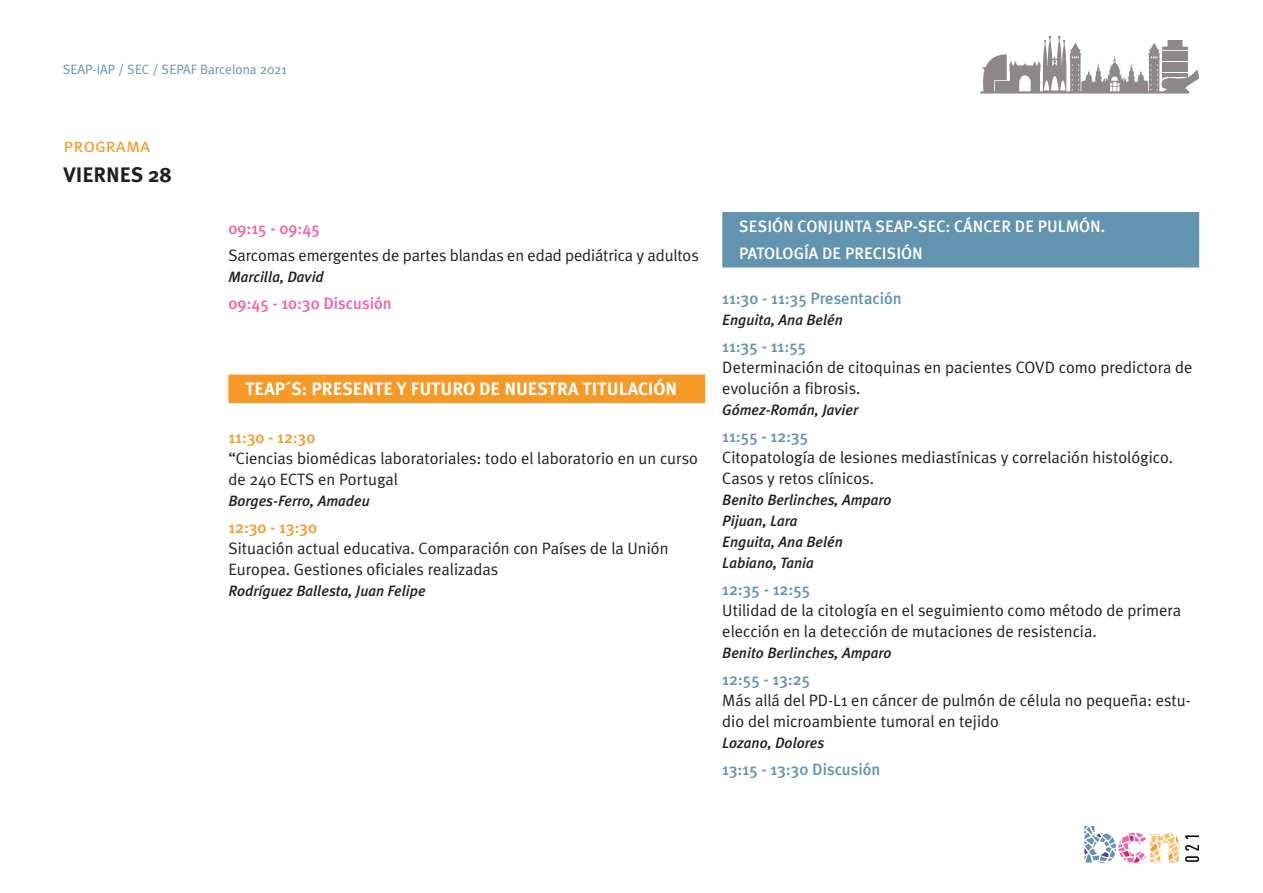
<style>
.page{position:relative;width:1263px;height:893px;background:#fff}
.page>*{position:absolute;margin:0;border:0;box-sizing:border-box;transform-origin:0 0}
.t1{font:700 21px "Meta Plus";color:#231f20}
.t2{font:19.5px "Meta Plus Normal Caps";color:#f79927}
.t3{font:700 18px "Meta Plus";color:#fff}
.t4{font:16.5px/21px "Meta Plus Normal";color:#231f20}
.t5{font:500 16.5px "Meta Plus";color:#6293af}
.t6{font:500 16.5px/27px "Meta Plus";color:#fff}
.t7{font:500 16.5px "Meta Plus";color:#f061a5}
.t8{font:500 16.5px "Meta Plus";color:#f79927}
.t9{font:italic 500 15px/21px "Meta Plus";color:#231f20}
.t10{font:13.5px "Meta Plus Normal";color:#6293af}
</style>
<div class="page">
<svg style="left:1185px;top:845px;width:14px;height:17px"></svg>
<svg style="left:1185px;top:835px;width:14px;height:4px"></svg>
<svg style="left:1084px;top:826px;width:95px;height:37px"></svg>
<svg style="left:980px;top:36px;width:219px;height:58px"></svg>
<div style="left:228px;top:375px;width:477px;height:28px;background:#f79927"></div>
<div style="left:722px;top:212px;width:477px;height:29px;background:#6293af"></div>
<div style="left:722px;top:239px;width:477px;height:29px;background:#6293af"></div>
<p class="t10" style="left:63px;top:62px;width:226px">SEAP-IAP / SEC / SEPAF Barcelona 2021</p>
<p class="t2" style="left:63px;top:134px;width:88px">programa</p>
<p class="t1" style="left:63px;top:162px;width:110px">VIERNES 28</p>
<p class="t7" style="left:228px;top:219px;width:93px">09:15 - 09:45</p>
<p class="t4" style="left:228px;top:245px;width:472px">Sarcomas emergentes de partes blandas en edad pediátrica y adultos</p>
<p class="t9" style="left:228px;top:266px;width:97px">Marcilla, David</p>
<p class="t7" style="left:228px;top:294px;width:165px">09:45 - 10:30 DISCUSIÓN</p>
<p class="t3" style="left:245px;top:378px;width:433px">TEAP´S: PRESENTE Y FUTURO DE NUESTRA TITULACIÓN</p>
<p class="t8" style="left:228px;top:427px;width:89px">11:30 - 12:30</p>
<p class="t4" style="left:228px;top:447px;width:471px">“Ciencias biomédicas laboratoriales: todo el laboratorio en un curso de 240 ECTS en Portugal</p>
<p class="t9" style="left:228px;top:490px;width:143px">Borges-Ferro, Amadeu</p>
<p class="t8" style="left:228px;top:517px;width:90px">12:30 - 13:30</p>
<p class="t4" style="left:228px;top:537px;width:441px">Situación actual educativa. Comparación con Países de la Unión<br>Europea. Gestiones oficiales realizadas</p>
<p class="t9" style="left:228px;top:580px;width:199px">Rodríguez Ballesta, Juan Felipe</p>
<p class="t6" style="left:739px;top:213px;width:368px">SESIÓN CONJUNTA SEAP-SEC: CÁNCER DE PULMÓN.<br>PATOLOGÍA DE PRECISIÓN</p>
<p class="t5" style="left:722px;top:289px;width:181px">11:30 - 11:35 PRESENTACIÓN</p>
<p class="t9" style="left:722px;top:309px;width:122px">Enguita, Ana Belén</p>
<p class="t5" style="left:722px;top:337px;width:85px">11:35 - 11:55</p>
<p class="t4" style="left:722px;top:357px;width:472px">Determinación de citoquinas en pacientes COVD como predictora de evolución a fibrosis.</p>
<p class="t9" style="left:722px;top:399px;width:137px">Gómez-Román, Javier</p>
<p class="t5" style="left:722px;top:427px;width:87px">11:55 - 12:35</p>
<p class="t4" style="left:722px;top:447px;width:452px">Citopatología de lesiones mediastínicas y correlación histológico.<br>Casos y retos clínicos.</p>
<p class="t9" style="left:722px;top:489px;width:171px">Benito Berlinches, Amparo<br>Pijuan, Lara<br>Enguita, Ana Belén<br>Labiano, Tania</p>
<p class="t5" style="left:722px;top:580px;width:89px">12:35 - 12:55</p>
<p class="t4" style="left:722px;top:600px;width:460px">Utilidad de la citología en el seguimiento como método de primera elección en la detección de mutaciones de resistencia.</p>
<p class="t9" style="left:722px;top:642px;width:171px">Benito Berlinches, Amparo</p>
<p class="t5" style="left:722px;top:670px;width:89px">12:55 - 13:25</p>
<p class="t4" style="left:722px;top:690px;width:470px">Más allá del PD-L1 en cáncer de pulmón de célula no pequeña: estu&shy;dio del microambiente tumoral en tejido</p>
<p class="t9" style="left:722px;top:732px;width:104px">Lozano, Dolores</p>
<p class="t5" style="left:722px;top:760px;width:160px">13:15 - 13:30 DISCUSIÓN</p>
</div>
